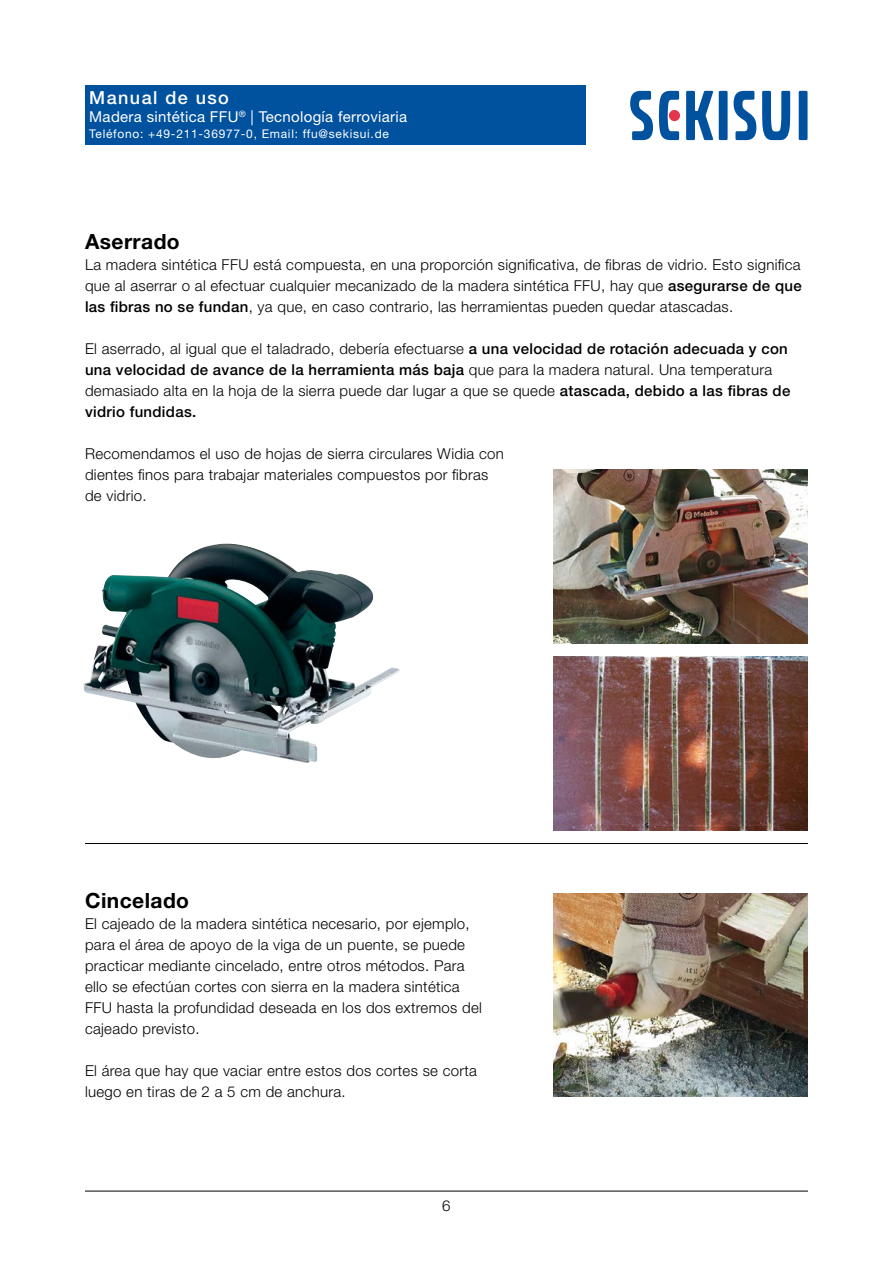
<style>
.page{position:relative;width:893px;height:1263px;background:#fff}
.page>*{position:absolute;margin:0;border:0;box-sizing:border-box;transform-origin:0 0}
.t1{font:700 21px "Helvetica Neue LT Std";letter-spacing:.02em;color:#000}
.t2{font:500 18px "Helvetica Neue LT Std";letter-spacing:.08em;color:#fff}
.t3{font:300 15px/21px "Helvetica Neue LT Std";letter-spacing:.02em;color:#000}
.t4{font:15px "Helvetica Neue LT Std";letter-spacing:.02em;color:#fff}
.t5{font:12px "Helvetica Neue LT Std";letter-spacing:.06em;color:#fff}
.s1{font-weight:500}
</style>
<div class="page">
<img style="left:83px;top:543px;width:316px;height:220px">
<div style="left:719px;top:91px;width:9px;height:49px;background:#00519e"></div>
<div style="left:799px;top:91px;width:8px;height:49px;background:#00519e"></div>
<svg style="left:630px;top:91px;width:23px;height:49px"></svg>
<svg style="left:734px;top:91px;width:22px;height:49px"></svg>
<svg style="left:762px;top:91px;width:28px;height:49px"></svg>
<svg style="left:686px;top:91px;width:27px;height:49px"></svg>
<svg style="left:659px;top:91px;width:20px;height:49px"></svg>
<div style="left:669px;top:110px;width:11px;height:11px;background:#e5344b;border-radius:50%"></div>
<div style="left:85px;top:85px;width:500px;height:60px;background:#00519e"></div>
<img style="left:553px;top:469px;width:255px;height:175px">
<img style="left:553px;top:656px;width:255px;height:175px">
<img style="left:553px;top:893px;width:255px;height:203px">
<hr style="left:85px;top:1191px;width:723px;height:1px;background:#000">
<hr style="left:85px;top:843px;width:723px;height:1px;background:#000">
<p class="t2" style="left:89px;top:87px;width:141px">Manual de uso</p>
<p class="t4" style="left:89px;top:108px;width:319px">Madera sintética FFU<sup>®</sup> | Tecnología ferroviaria</p>
<p class="t5" style="left:89px;top:127px;width:301px">Teléfono: +49-211-36977-0, Email: ffu@sekisui.de</p>
<h1 class="t1" style="left:85px;top:228px;width:96px">Aserrado</h1>
<p class="t3" style="left:85px;top:254px;width:718px;text-align:justify">La madera sintética FFU está compuesta, en una proporción significativa, de fibras de vidrio. Esto significa que al aserrar o al efectuar cualquier mecanizado de la madera sintética FFU, hay que <span class="s1">asegurarse de que las fibras no se fundan</span>, ya que, en caso contrario, las herramientas pueden quedar atascadas.</p>
<p class="t3" style="left:85px;top:338px;width:707px">El aserrado, al igual que el taladrado, debería efectuarse <span class="s1">a una velocidad de rotación adecuada y con una velocidad de avance de la herramienta más baja</span> que para la madera natural. Una temperatura demasiado alta en la hoja de la sierra puede dar lugar a que se quede <span class="s1">atascada, debido a las fibras de vidrio fundidas.</span></p>
<p class="t3" style="left:85px;top:443px;width:420px">Recomendamos el uso de hojas de sierra circulares Widia con dientes finos para trabajar materiales compuestos por fibras de vidrio.</p>
<h1 class="t1" style="left:85px;top:888px;width:106px">Cincelado</h1>
<p class="t3" style="left:85px;top:913px;width:398px">El cajeado de la madera sintética necesario, por ejemplo, para el área de apoyo de la viga de un puente, se puede practicar mediante cincelado, entre otros métodos. Para ello se efectúan cortes con sierra en la madera sintética FFU hasta la profundidad deseada en los dos extremos del cajeado previsto.</p>
<p class="t3" style="left:85px;top:1060px;width:393px">El área que hay que vaciar entre estos dos cortes se corta luego en tiras de 2 a 5 cm de anchura.</p>
<p class="t3" style="left:442px;top:1195px;width:10px">6</p>
</div>
